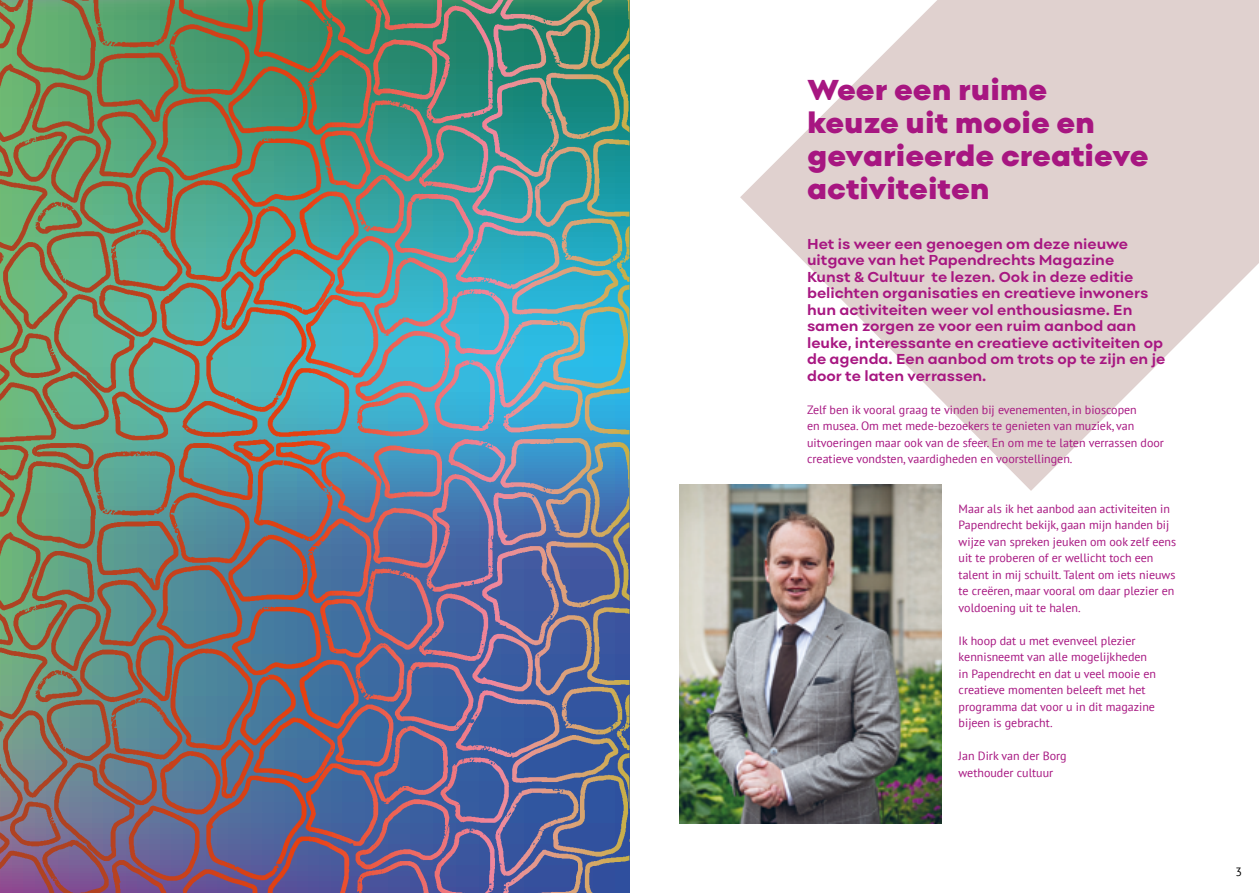
<style>
.page{position:relative;width:1259px;height:893px;background:#fff}
.page>*{position:absolute;margin:0;border:0;box-sizing:border-box;transform-origin:0 0}
.t1{font:900 30px/33px "Point";color:#a71681}
.t2{font:700 15px/16.5px "Point";color:#a71681}
.t3{font:12px/16.5px "PT Sans";color:#a71681}
.t4{font:12px "PT Sans";color:#000}
</style>
<div class="page">
<img style="left:0;top:0;width:629px;height:893px">
<svg style="left:500px;top:438px;width:79px;height:56px;background:#6190b8"></svg>
<svg style="left:740px;top:0;width:519px;height:491px;fill:#e0d1cf"></svg>
<img style="left:679px;top:485px;width:262px;height:338px">
<svg style="left:587px;top:0;width:43px;height:64px;background:#468964"></svg>
<h1 class="t1" style="left:807px;top:73px;width:343px">Weer een ruime<br>keuze uit mooie en gevarieerde creatieve activiteiten</h1>
<p class="t2" style="left:807px;top:235px;width:360px">Het is weer een genoegen om deze nieuwe uitgave van het Papendrechts Magazine<br>Kunst &amp; Cultuur te lezen. Ook in deze editie belichten organisaties en creatieve inwoners hun activiteiten weer vol enthousiasme. En samen zorgen ze voor een ruim aanbod aan leuke, interessante en creatieve activiteiten op de agenda. Een aanbod om trots op te zijn en je door te laten verrassen.</p>
<p class="t3" style="left:807px;top:401px;width:358px">Zelf ben ik vooral graag te vinden bij evenementen, in bioscopen<br>en musea. Om met mede-bezoekers te genieten van muziek, van uitvoeringen maar ook van de sfeer. En om me te laten verrassen door creatieve vondsten, vaardigheden en voorstellingen.</p>
<p class="t3" style="left:958px;top:500px;width:219px">Maar als ik het aanbod aan activiteiten in Papendrecht bekijk, gaan mijn handen bij wijze van spreken jeuken om ook zelf eens uit te proberen of er wellicht toch een talent in mij schuilt. Talent om iets nieuws te creëren, maar vooral om daar plezier en voldoening uit te halen.</p>
<p class="t3" style="left:958px;top:632px;width:199px">Ik hoop dat u met evenveel plezier kennisneemt van alle mogelijkheden in Papendrecht en dat u veel mooie en creatieve momenten beleeft met het programma dat voor u in dit magazine bijeen is gebracht.</p>
<p class="t3" style="left:958px;top:747px;width:110px">Jan Dirk van der Borg wethouder cultuur</p>
<p class="t4" style="left:1235px;top:864px;width:8px">3</p>
</div>
